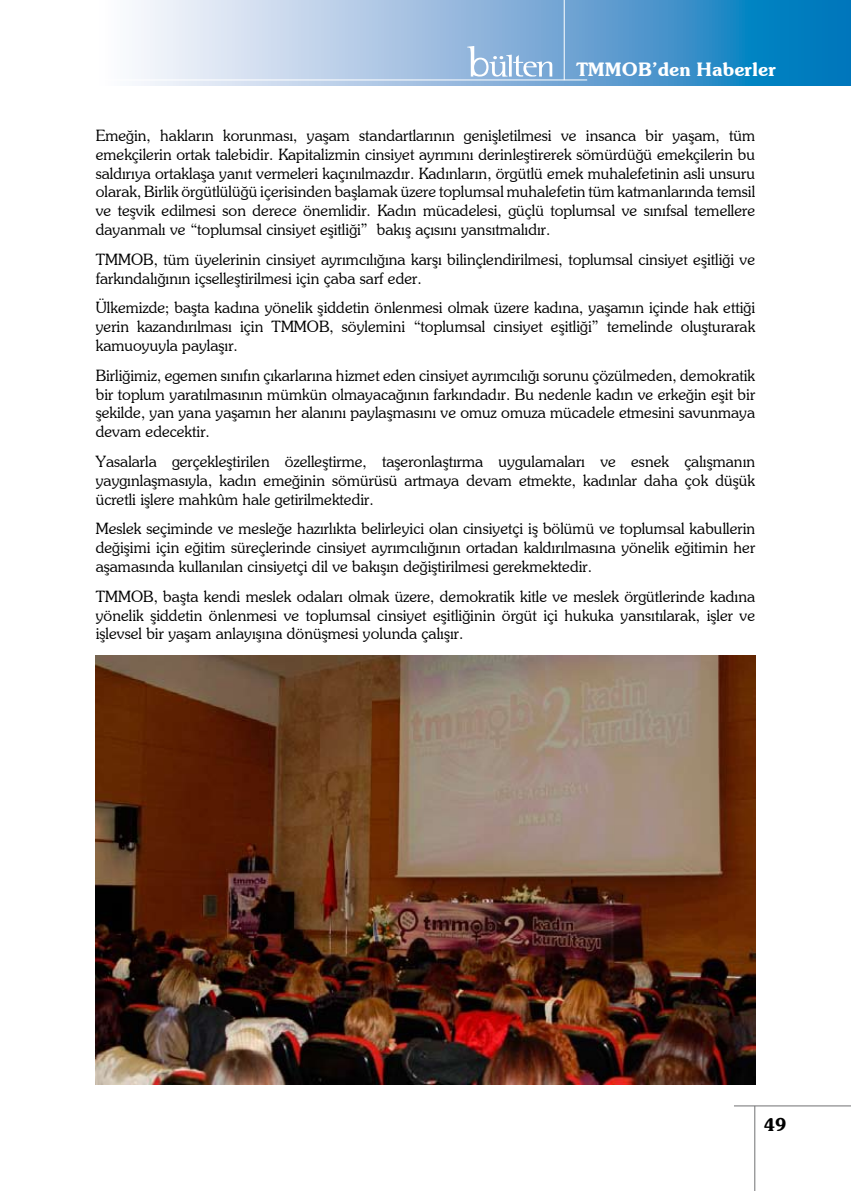
<style>
.page{position:relative;width:851px;height:1191px;background:#fff}
.page>*{position:absolute;margin:0;border:0;box-sizing:border-box;transform-origin:0 0}
.t1{font:600 18.75px "Souvenir IT Cby BT";color:#fff}
.t2{font:600 18px "Souvenir IT Cby BT";color:#000}
.t3{font:300 15.75px/18.9px "Souvenir IT Cby BT";color:#000;text-align:justify}
</style>
<div class="page">
<svg style="left:138px;top:0;width:712px;height:85px;background:#7fb3da"></svg>
<img style="left:96px;top:655px;width:659px;height:429px">
<hr style="left:733px;top:1105px;width:117px;height:1px;background:#707173">
<hr style="left:754px;top:1106px;width:1px;height:85px;background:#707173">
<hr style="left:96px;top:79px;width:491px;height:1px;background:#fff">
<hr style="left:563px;top:0;width:1px;height:80px;background:#fff">
<svg style="left:467px;top:46px;width:85px;height:31px"></svg>
<p class="t1" style="left:576px;top:58px;width:201px">TMMOB’den Haberler</p>
<p class="t3" style="left:96px;top:125px;width:661px">Emeğin, hakların korunması, yaşam standartlarının genişletilmesi ve insanca bir yaşam, tüm emekçilerin ortak talebidir. Kapitalizmin cinsiyet ayrımını derinleştirerek sömürdüğü emekçilerin bu saldırıya ortaklaşa yanıt vermeleri kaçınılmazdır. Kadınların, örgütlü emek muhalefetinin asli unsuru olarak, Birlik örgütlülüğü içerisinden başlamak üzere toplumsal muhalefetin tüm katmanlarında temsil ve teşvik edilmesi son derece önemlidir. Kadın mücadelesi, güçlü toplumsal ve sınıfsal temellere dayanmalı ve “toplumsal cinsiyet eşitliği” bakış açısını yansıtmalıdır.</p>
<p class="t3" style="left:96px;top:249px;width:661px">TMMOB, tüm üyelerinin cinsiyet ayrımcılığına karşı bilinçlendirilmesi, toplumsal cinsiyet eşitliği ve farkındalığının içselleştirilmesi için çaba sarf eder.</p>
<p class="t3" style="left:96px;top:298px;width:661px">Ülkemizde; başta kadına yönelik şiddetin önlenmesi olmak üzere kadına, yaşamın içinde hak ettiği yerin kazandırılması için TMMOB, söylemini “toplumsal cinsiyet eşitliği” temelinde oluşturarak kamuoyuyla paylaşır.</p>
<p class="t3" style="left:96px;top:365px;width:661px">Birliğimiz, egemen sınıfın çıkarlarına hizmet eden cinsiyet ayrımcılığı sorunu çözülmeden, demokratik bir toplum yaratılmasının mümkün olmayacağının farkındadır. Bu nedenle kadın ve erkeğin eşit bir şekilde, yan yana yaşamın her alanını paylaşmasını ve omuz omuza mücadele etmesini savunmaya devam edecektir.</p>
<p class="t3" style="left:96px;top:451px;width:661px">Yasalarla gerçekleştirilen özelleştirme, taşeronlaştırma uygulamaları ve esnek çalışmanın yaygınlaşmasıyla, kadın emeğinin sömürüsü artmaya devam etmekte, kadınlar daha çok düşük ücretli işlere mahkûm hale getirilmektedir.</p>
<p class="t3" style="left:96px;top:519px;width:661px">Meslek seçiminde ve mesleğe hazırlıkta belirleyici olan cinsiyetçi iş bölümü ve toplumsal kabullerin değişimi için eğitim süreçlerinde cinsiyet ayrımcılığının ortadan kaldırılmasına yönelik eğitimin her aşamasında kullanılan cinsiyetçi dil ve bakışın değiştirilmesi gerekmektedir.</p>
<p class="t3" style="left:96px;top:586px;width:661px">TMMOB, başta kendi meslek odaları olmak üzere, demokratik kitle ve meslek örgütlerinde kadına yönelik şiddetin önlenmesi ve toplumsal cinsiyet eşitliğinin örgüt içi hukuka yansıtılarak, işler ve işlevsel bir yaşam anlayışına dönüşmesi yolunda çalışır.</p>
<p class="t2" style="left:763px;top:1113px;width:24px">49</p>
</div>
